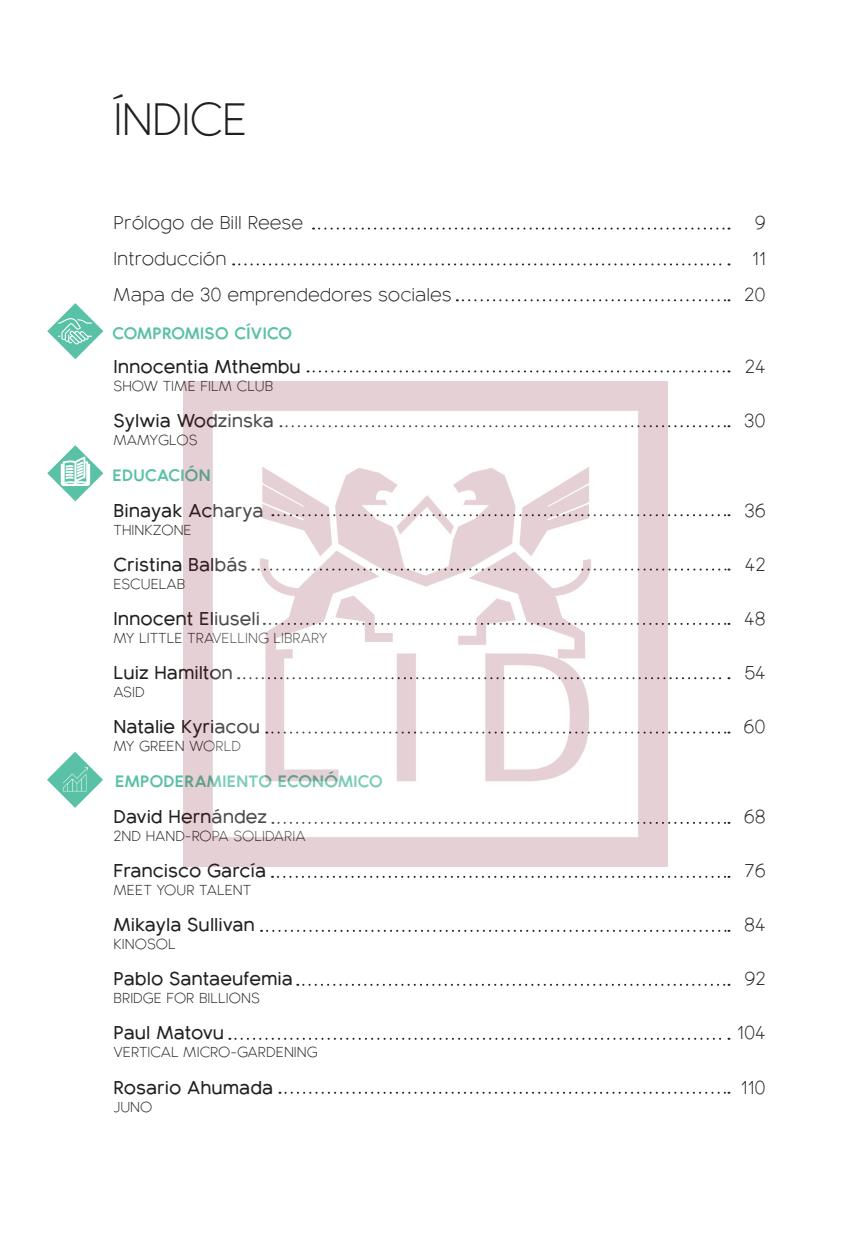
<style>
.page{position:relative;width:850px;height:1247px;background:#fff}
.page>*{position:absolute;margin:0;border:0;box-sizing:border-box;transform-origin:0 0}
.Titulo{font:300 44px "Bambino New";letter-spacing:-.02em;color:#231f20}
.Texto_entrevista{font:600 18px "Bambino New";color:#231f20}
.Texto_entrevista-2{font:300 18px "Bambino New";color:#231f20}
.t1{font:700 16px "Bambino New";letter-spacing:.02em;color:#59c1a5}
.Texto_entrevista-3{font:300 14px "Bambino New";color:#231f20}
</style>
<div class="page">
<svg style="left:313px;top:227px;width:416px;height:2px"></svg>
<svg style="left:667px;top:425px;width:62px;height:2px"></svg>
<svg style="left:667px;top:731px;width:62px;height:2px"></svg>
<svg style="left:667px;top:568px;width:62px;height:2px"></svg>
<svg style="left:272px;top:875px;width:457px;height:2px"></svg>
<svg style="left:229px;top:1037px;width:500px;height:2px"></svg>
<svg style="left:667px;top:677px;width:62px;height:2px"></svg>
<svg style="left:297px;top:983px;width:432px;height:2px"></svg>
<svg style="left:233px;top:263px;width:496px;height:2px"></svg>
<svg style="left:457px;top:299px;width:272px;height:2px"></svg>
<svg style="left:307px;top:370px;width:422px;height:2px"></svg>
<svg style="left:667px;top:514px;width:62px;height:2px"></svg>
<svg style="left:667px;top:821px;width:62px;height:2px"></svg>
<svg style="left:667px;top:623px;width:62px;height:2px"></svg>
<svg style="left:261px;top:929px;width:468px;height:2px"></svg>
<svg style="left:279px;top:1091px;width:450px;height:2px"></svg>
<svg style="left:47px;top:303px;width:56px;height:56px"></svg>
<svg style="left:47px;top:445px;width:56px;height:56px"></svg>
<svg style="left:47px;top:752px;width:56px;height:55px"></svg>
<img style="left:183px;top:382px;width:484px;height:484px">
<p class="Titulo" style="left:113px;top:82px;width:136px">ÍNDICE</p>
<p class="Texto_entrevista-2" style="left:113px;top:207px;width:191px">Prólogo de Bill Reese</p>
<p class="Texto_entrevista-2" style="left:113px;top:243px;width:115px">Introducción</p>
<p class="Texto_entrevista-2" style="left:113px;top:279px;width:340px">Mapa de 30 emprendedores sociales</p>
<p class="t1" style="left:113px;top:318px;width:181px">COMPROMISO CÍVICO</p>
<p class="Texto_entrevista" style="left:113px;top:351px;width:189px">Innocentia Mthembu</p>
<p class="Texto_entrevista-3" style="left:113px;top:374px;width:161px">SHOW TIME FILM CLUB</p>
<p class="Texto_entrevista" style="left:113px;top:405px;width:162px">Sylwia Wodzinska</p>
<p class="Texto_entrevista-3" style="left:113px;top:428px;width:86px">MAMYGLOS</p>
<p class="t1" style="left:113px;top:460px;width:99px">EDUCACIÓN</p>
<p class="Texto_entrevista" style="left:113px;top:495px;width:152px">Binayak Acharya</p>
<p class="Texto_entrevista-3" style="left:113px;top:518px;width:80px">THINKZONE</p>
<p class="Texto_entrevista" style="left:113px;top:549px;width:135px">Cristina Balbás</p>
<p class="Texto_entrevista-3" style="left:113px;top:572px;width:73px">ESCUELAB</p>
<p class="Texto_entrevista" style="left:113px;top:603px;width:148px">Innocent Eliuseli</p>
<p class="Texto_entrevista-3" style="left:113px;top:626px;width:215px">MY LITTLE TRAVELLING LIBRARY</p>
<p class="Texto_entrevista" style="left:113px;top:657px;width:121px">Luiz Hamilton</p>
<p class="Texto_entrevista-3" style="left:113px;top:680px;width:33px">ASID</p>
<p class="Texto_entrevista" style="left:113px;top:711px;width:148px">Natalie Kyriacou</p>
<p class="Texto_entrevista-3" style="left:113px;top:734px;width:129px">MY GREEN WORLD</p>
<p class="t1" style="left:115px;top:766px;width:269px">EMPODERAMIENTO ECONÓMICO</p>
<p class="Texto_entrevista" style="left:113px;top:801px;width:155px">David Hernández</p>
<p class="Texto_entrevista-3" style="left:113px;top:824px;width:194px">2ND HAND-ROPA SOLIDARIA</p>
<p class="Texto_entrevista" style="left:113px;top:855px;width:154px">Francisco García</p>
<p class="Texto_entrevista-3" style="left:113px;top:878px;width:139px">MEET YOUR TALENT</p>
<p class="Texto_entrevista" style="left:113px;top:909px;width:143px">Mikayla Sullivan</p>
<p class="Texto_entrevista-3" style="left:113px;top:932px;width:64px">KINOSOL</p>
<p class="Texto_entrevista" style="left:113px;top:963px;width:181px">Pablo Santaeufemia</p>
<p class="Texto_entrevista-3" style="left:113px;top:986px;width:148px">BRIDGE FOR BILLIONS</p>
<p class="Texto_entrevista" style="left:113px;top:1017px;width:112px">Paul Matovu</p>
<p class="Texto_entrevista-3" style="left:113px;top:1040px;width:206px">VERTICAL MICRO-GARDENING</p>
<p class="Texto_entrevista" style="left:113px;top:1071px;width:161px">Rosario Ahumada</p>
<p class="Texto_entrevista-3" style="left:113px;top:1094px;width:40px">JUNO</p>
<p class="Texto_entrevista-2" style="left:754px;top:207px;width:13px">9</p>
<p class="Texto_entrevista-2" style="left:752px;top:243px;width:15px">11</p>
<p class="Texto_entrevista-2" style="left:744px;top:279px;width:23px">20</p>
<p class="Texto_entrevista-2" style="left:745px;top:351px;width:22px">24</p>
<p class="Texto_entrevista-2" style="left:744px;top:405px;width:23px">30</p>
<p class="Texto_entrevista-2" style="left:744px;top:495px;width:23px">36</p>
<p class="Texto_entrevista-2" style="left:745px;top:549px;width:22px">42</p>
<p class="Texto_entrevista-2" style="left:744px;top:603px;width:23px">48</p>
<p class="Texto_entrevista-2" style="left:744px;top:657px;width:23px">54</p>
<p class="Texto_entrevista-2" style="left:743px;top:711px;width:24px">60</p>
<p class="Texto_entrevista-2" style="left:743px;top:801px;width:24px">68</p>
<p class="Texto_entrevista-2" style="left:744px;top:855px;width:23px">76</p>
<p class="Texto_entrevista-2" style="left:744px;top:909px;width:23px">84</p>
<p class="Texto_entrevista-2" style="left:744px;top:963px;width:23px">92</p>
<p class="Texto_entrevista-2" style="left:737px;top:1017px;width:30px">104</p>
<p class="Texto_entrevista-2" style="left:741px;top:1071px;width:26px">110</p>
</div>
